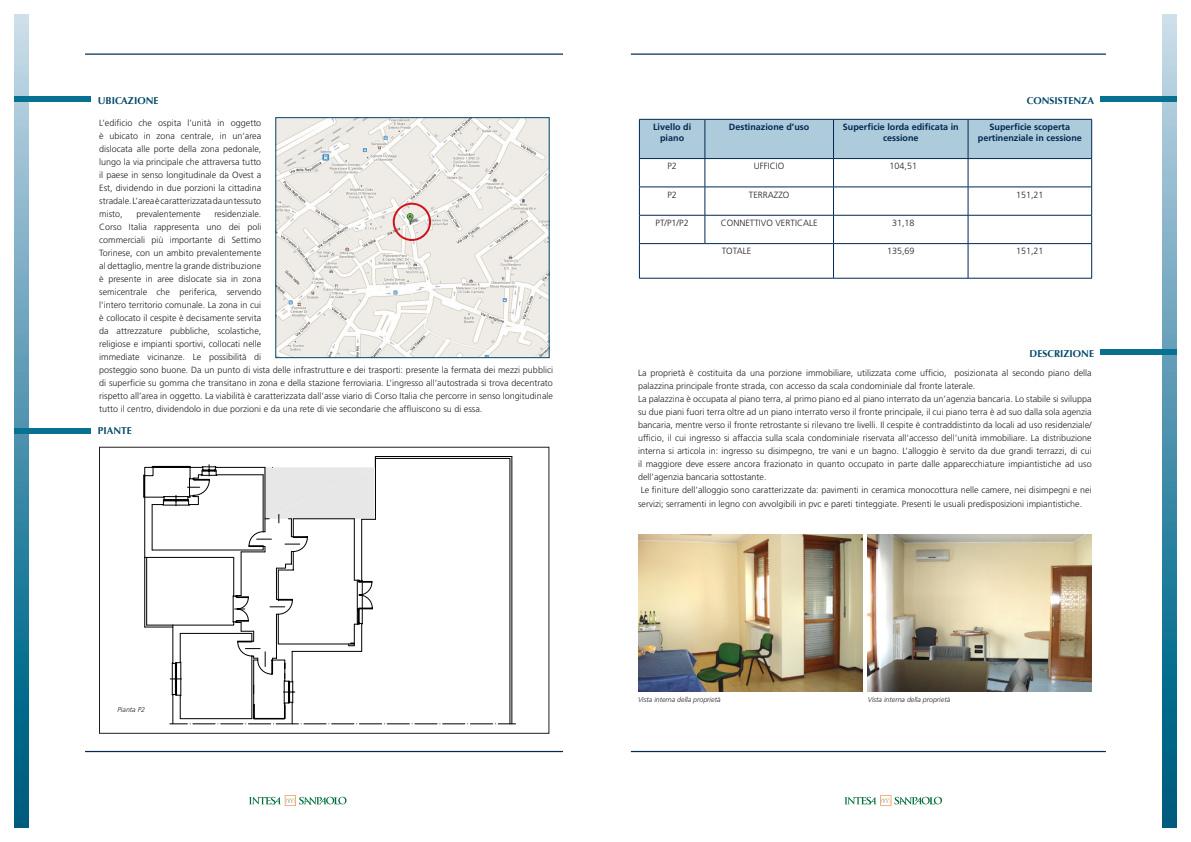
<style>
.page{position:relative;width:1191px;height:842px;background:#fff}
.page>*{position:absolute;margin:0;border:0;box-sizing:border-box;transform-origin:0 0}
.t1{font:700 10px "Optima";color:#004869}
.t2{font:300 9px/13px "Frutiger LT Std";color:#231f20}
.t3{font:700 9px/10.8px "Frutiger LT Std";color:#002853;text-align:center}
.t4{font:italic 300 7px "Frutiger LT Std";color:#231f20}
</style>
<div class="page">
<svg style="left:1162px;top:14px;width:14px;height:814px;background:#5396b0"></svg>
<svg style="left:14px;top:14px;width:14px;height:814px;background:#5396b0"></svg>
<hr style="left:85px;top:54px;width:478px;height:1px;background:#002853">
<hr style="left:631px;top:54px;width:475px;height:1px;background:#002853">
<svg style="left:249px;top:795px;width:97px;height:11px"></svg>
<hr style="left:85px;top:751px;width:478px;height:1px;background:#002853">
<hr style="left:631px;top:751px;width:475px;height:1px;background:#002853">
<svg style="left:844px;top:795px;width:98px;height:11px"></svg>
<img style="left:277px;top:119px;width:270px;height:237px">
<div style="left:275px;top:117px;width:274px;height:241px;border:1px solid #004869"></div>
<div style="left:14px;top:96px;width:77px;height:6px;background:#087192"></div>
<div style="left:1100px;top:96px;width:76px;height:6px;background:#087192"></div>
<div style="left:99px;top:447px;width:450px;height:286px;border:1px solid #231f20"></div>
<div style="left:14px;top:429px;width:77px;height:5px;background:#087192"></div>
<svg style="left:639px;top:119px;width:453px;height:124px"></svg>
<hr style="left:639px;top:243px;width:66px;height:1px;background:#002853">
<hr style="left:639px;top:244px;width:1px;height:34px;background:#002853">
<hr style="left:705px;top:243px;width:128px;height:1px;background:#002853">
<hr style="left:833px;top:243px;width:135px;height:1px;background:#002853">
<hr style="left:833px;top:244px;width:1px;height:34px;background:#002853">
<hr style="left:968px;top:243px;width:124px;height:1px;background:#002853">
<hr style="left:967px;top:244px;width:1px;height:34px;background:#002853">
<hr style="left:1091px;top:244px;width:1px;height:34px;background:#002853">
<hr style="left:639px;top:278px;width:66px;height:1px;background:#002853">
<hr style="left:705px;top:278px;width:128px;height:1px;background:#002853">
<hr style="left:833px;top:278px;width:135px;height:1px;background:#002853">
<hr style="left:968px;top:278px;width:124px;height:1px;background:#002853">
<div style="left:1100px;top:350px;width:76px;height:5px;background:#087192"></div>
<div style="left:393px;top:203px;width:38px;height:38px;border:2px solid #cd151d;border-radius:50%"></div>
<svg style="left:144px;top:456px;width:368px;height:268px"></svg>
<hr style="left:265px;top:467px;width:1px;height:65px;background:#000">
<img style="left:638px;top:534px;width:224px;height:158px">
<img style="left:867px;top:534px;width:224px;height:158px">
<p class="t1" style="left:98px;top:95px;width:62px">UBICAZIONE</p>
<p class="t1" style="left:1026px;top:94px;width:69px">CONSISTENZA</p>
<p class="t2" style="left:99px;top:116px;width:164px;text-align:justify">L’edificio che ospita l’unità in oggetto è ubicato in zona centrale, in un’area dislocata alle porte della zona pedonale, lungo la via principale che attraversa tutto il paese in senso longitudinale da Ovest a Est, dividendo in due porzioni la cittadina stradale. L’area è caratterizzata da un tessuto misto,</p>
<p class="t2" style="left:99px;top:207px;width:455px;text-indent:115px">residenziale.<br>Corso Italia rappresenta uno dei poli<br>commerciali più importante di Settimo<br>Torinese, con un ambito prevalentemente<br>al dettaglio, mentre la grande distribuzione<br>è presente in aree dislocate sia in zona<br>semicentrale che periferica, servendo<br>l’intero territorio comunale. La zona in cui<br>è collocato il cespite è decisamente servita<br>da attrezzature pubbliche, scolastiche,<br>religiose e impianti sportivi, collocati nelle<br>immediate vicinanze. Le possibilità di<br>posteggio sono buone. Da un punto di vista delle infrastrutture e dei trasporti: presente la fermata dei mezzi pubblici di superficie su gomma che transitano in zona e della stazione ferroviaria. L’ingresso all’autostrada si trova decentrato rispetto all’area in oggetto. La viabilità è caratterizzata dall’asse viario di Corso Italia che percorre in senso longitudinale tutto il centro, dividendolo in due porzioni e da una rete di vie secondarie che affluiscono su di essa.</p>
<p class="t2" style="left:136px;top:207px;width:66px">prevalentemente</p>
<p class="t1" style="left:98px;top:425px;width:35px">PIANTE</p>
<p class="t4" style="left:117px;top:705px;width:29px">Pianta P2</p>
<p class="t3" style="left:653px;top:122px;width:40px">Livello di piano</p>
<p class="t3" style="left:729px;top:122px;width:82px">Destinazione d’uso</p>
<p class="t3" style="left:843px;top:122px;width:117px">Superficie lorda edificata in cessione</p>
<p class="t3" style="left:977px;top:122px;width:106px">Superficie scoperta pertinenziale in cessione</p>
<p class="t2" style="left:667px;top:160px;width:11px">P2</p>
<p class="t2" style="left:754px;top:160px;width:32px">UFFICIO</p>
<p class="t2" style="left:889px;top:160px;width:29px">104,51</p>
<p class="t2" style="left:667px;top:188px;width:11px">P2</p>
<p class="t2" style="left:749px;top:188px;width:42px">TERRAZZO</p>
<p class="t2" style="left:1016px;top:188px;width:29px">151,21</p>
<p class="t2" style="left:655px;top:217px;width:35px">PT/P1/P2</p>
<p class="t2" style="left:721px;top:217px;width:98px">CONNETTIVO VERTICALE</p>
<p class="t2" style="left:892px;top:217px;width:24px">31,18</p>
<p class="t2" style="left:722px;top:245px;width:31px">TOTALE</p>
<p class="t2" style="left:887px;top:245px;width:29px">135,69</p>
<p class="t2" style="left:1016px;top:245px;width:29px">151,21</p>
<p class="t1" style="left:1029px;top:347px;width:66px">DESCRIZIONE</p>
<p class="t2" style="left:638px;top:367px;width:455px">La proprietà è costituita da una porzione immobiliare, utilizzata come ufficio, posizionata al secondo piano della palazzina principale fronte strada, con accesso da scala condominiale dal fronte laterale.</p>
<p class="t2" style="left:638px;top:393px;width:455px;text-align:justify">La palazzina è occupata al piano terra, al primo piano ed al piano interrato da un’agenzia bancaria. Lo stabile si sviluppa su due piani fuori terra oltre ad un piano interrato verso il fronte principale, il cui piano terra è ad suo dalla sola agenzia bancaria, mentre verso il fronte retrostante si rilevano tre livelli. Il cespite è contraddistinto da locali ad uso residenziale/ ufficio, il cui ingresso si affaccia sulla scala condominiale riservata all’accesso dell’unità immobiliare. La distribuzione interna si articola in: ingresso su disimpegno, tre vani e un bagno. L’alloggio è servito da due grandi terrazzi, di cui il maggiore deve essere ancora frazionato in quanto occupato in parte dalle apparecchiature impiantistiche ad uso dell’agenzia bancaria sottostante.</p>
<p class="t2" style="left:638px;top:484px;width:455px;text-indent:3px">Le finiture dell’alloggio sono caratterizzate da: pavimenti in ceramica monocottura nelle camere, nei disimpegni e nei servizi; serramenti in legno con avvolgibili in pvc e pareti tinteggiate. Presenti le usuali predisposizioni impiantistiche.</p>
<p class="t4" style="left:638px;top:696px;width:84px">Vista interna della proprietà</p>
<p class="t4" style="left:867px;top:696px;width:84px">Vista interna della proprietà</p>
</div>
